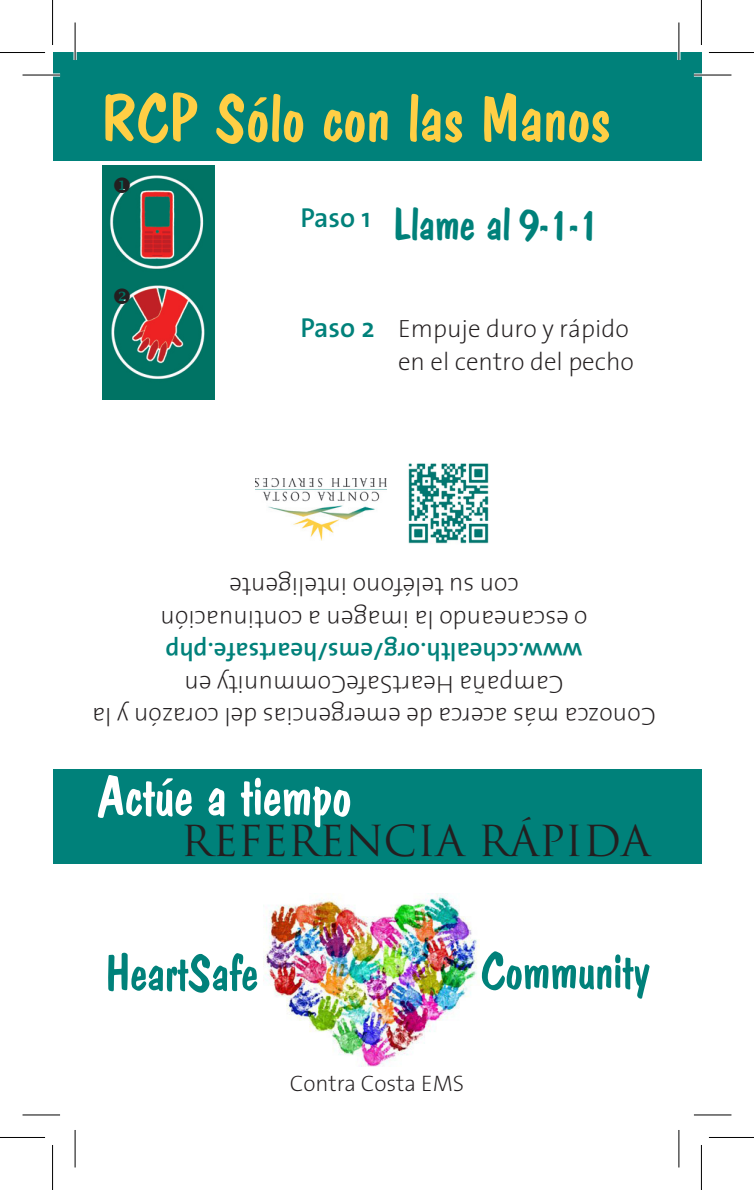
<style>
.page{position:relative;width:754px;height:1190px;background:#fff}
.page>*{position:absolute;margin:0;border:0;box-sizing:border-box;transform-origin:0 0}
.title2{font:65px "Dom Casual";letter-spacing:.01em;color:#ffcf45}
.title2-2{font:55.5px "Dom Casual";color:#fff}
.title2-3{font:50px "Dom Casual";color:#00817a}
.body{font:45px "Dom Casual";color:#00817a}
.t1{font:41.5px "Trajan Pro";color:#231f20}
.body-2{font:600 27.5px "The Sans 6";color:#00817a}
.body-3{font:200 25px/32.5px "The Sans 2";color:#231f20;text-align:right}
.body-4{font:600 25px "The Sans 6";color:#00817a}
.body-5{font:200 22.5px "The Sans 2";color:#231f20}
.s1{font-family:"The Sans 6";font-weight:600;font-size:27.5px;color:#00817a}
</style>
<div class="page">
<div style="left:52px;top:52px;width:649px;height:108px;background:#00817a"></div>
<img style="left:263px;top:893px;width:216px;height:174px">
<div style="left:52px;top:769px;width:649px;height:95px;background:#00817a"></div>
<img style="left:408px;top:463px;width:81px;height:81px">
<img style="left:102px;top:166px;width:113px;height:233px">
<img style="left:256px;top:478px;width:130px;height:62px">
<svg style="left:22px;top:73px;width:38px;height:4px"></svg>
<svg style="left:693px;top:73px;width:38px;height:4px"></svg>
<svg style="left:73px;top:22px;width:4px;height:38px"></svg>
<svg style="left:74px;top:1130px;width:1px;height:37px"></svg>
<svg style="left:677px;top:22px;width:3px;height:38px"></svg>
<svg style="left:679px;top:1130px;width:1px;height:37px"></svg>
<hr style="left:22px;top:75px;width:38px;height:1px;background:#000">
<hr style="left:693px;top:75px;width:38px;height:1px;background:#000">
<hr style="left:22px;top:1114px;width:38px;height:1px;background:#000">
<hr style="left:693px;top:1114px;width:38px;height:1px;background:#000">
<hr style="left:75px;top:22px;width:1px;height:38px;background:#000">
<hr style="left:75px;top:1129px;width:1px;height:38px;background:#000">
<hr style="left:678px;top:22px;width:1px;height:38px;background:#000">
<hr style="left:678px;top:1129px;width:1px;height:38px;background:#000">
<hr style="left:0;top:52px;width:45px;height:1px;background:#000">
<hr style="left:708px;top:52px;width:45px;height:1px;background:#000">
<hr style="left:0;top:1137px;width:45px;height:1px;background:#000">
<hr style="left:708px;top:1137px;width:45px;height:1px;background:#000">
<hr style="left:52px;top:0;width:1px;height:45px;background:#000">
<hr style="left:52px;top:1144px;width:1px;height:45px;background:#000">
<hr style="left:700px;top:0;width:1px;height:45px;background:#000">
<hr style="left:700px;top:1144px;width:1px;height:45px;background:#000">
<svg style="left:114px;top:177px;width:16px;height:16px"></svg>
<svg style="left:114px;top:288px;width:16px;height:16px"></svg>
<p class="title2" style="left:102px;top:77px;width:509px">RCP Sólo con las Manos</p>
<p class="body-2" style="left:300px;top:195px;width:72px">Paso 1</p>
<p class="body" style="left:393px;top:196px;width:208px">Llame al 9-1-1</p>
<p class="body-3" style="left:300px;top:312px;width:335px"><span class="s1">Paso 2</span> Empuje duro y rápido en el centro del pecho</p>
<p class="body-3" style="left:518px;top:603px;width:291px;rotate:-180deg">con su teléfono inteligente</p>
<p class="body-3" style="left:587px;top:636px;width:428px;rotate:-180deg">o escaneando la imagen a continuación</p>
<p class="body-4" style="left:582px;top:672px;width:418px;rotate:-180deg">www.cchealth.org/ems/heartsafe.php</p>
<p class="body-3" style="left:563px;top:701px;width:380px;rotate:-180deg">Campaña HeartSafeCommunity en</p>
<p class="body-3" style="left:655px;top:733px;width:564px;rotate:-180deg">Conozca más acerca de emergencias del corazón y la</p>
<p class="title2-2" style="left:97px;top:761px;width:255px">Actúe a tiempo</p>
<p class="t1" style="left:181px;top:814px;width:470px">REFERENCIA RÁPIDA</p>
<p class="title2-3" style="left:106px;top:941px;width:154px">HeartSafe</p>
<p class="title2-3" style="left:480px;top:939px;width:171px">Community</p>
<p class="body-5" style="left:289px;top:1064px;width:176px">Contra Costa EMS</p>
</div>
